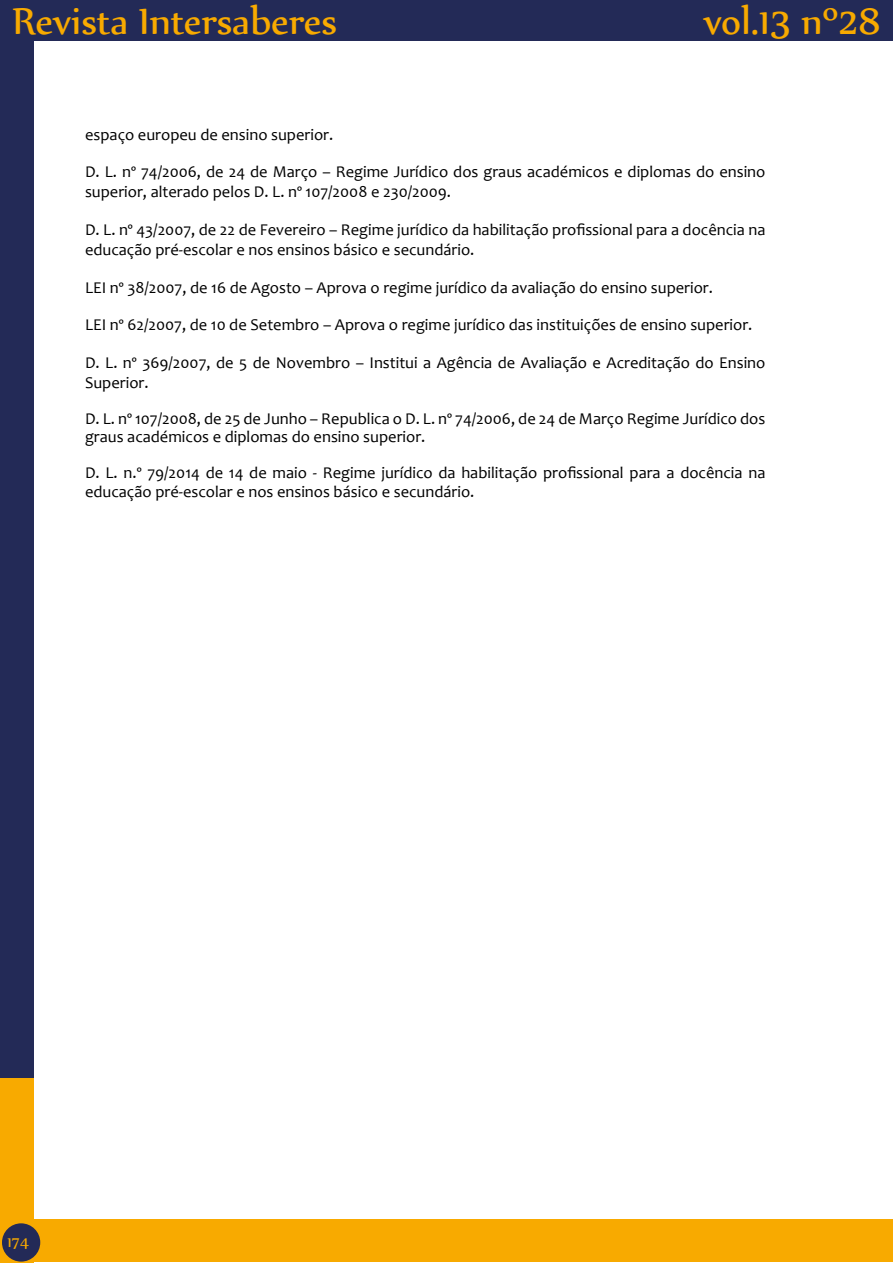
<style>
.page{position:relative;width:893px;height:1263px;background:#fff}
.page>*{position:absolute;margin:0;border:0;box-sizing:border-box;transform-origin:0 0}
.t1{font:45px "Nyala";color:#f8aa00}
.t2{font:18px "Nyala";color:#f8aa00}
.t3{font:16.5px/19.8px "Candara";color:#000}
</style>
<div class="page">
<div style="left:0;top:0;width:33px;height:1081px;background:#232a57"></div>
<div style="left:0;top:0;width:893px;height:41px;background:#232a57"></div>
<div style="left:0;top:1078px;width:33px;height:185px;background:#f8aa00"></div>
<div style="left:21px;top:1219px;width:872px;height:43px;background:#f8aa00"></div>
<div style="left:2px;top:1223px;width:38px;height:38px;background:#232a57;border-radius:50%"></div>
<h1 class="t1" style="left:13px;top:-6px;width:326px">Revista Intersaberes</h1>
<h1 class="t1" style="left:704px;top:-6px;width:178px">vol.13 nº28</h1>
<p class="t3" style="left:85px;top:124px;width:250px">espaço europeu de ensino superior.</p>
<p class="t3" style="left:85px;top:162px;width:682px">D. L. nº 74/2006, de 24 de Março – Regime Jurídico dos graus académicos e diplomas do ensino superior, alterado pelos D. L. nº 107/2008 e 230/2009.</p>
<p class="t3" style="left:85px;top:220px;width:682px">D. L. nº 43/2007, de 22 de Fevereiro – Regime jurídico da habilitação profissional para a docência na educação pré-escolar e nos ensinos básico e secundário.</p>
<p class="t3" style="left:85px;top:277px;width:629px">LEI nº 38/2007, de 16 de Agosto – Aprova o regime jurídico da avaliação do ensino superior.</p>
<p class="t3" style="left:85px;top:315px;width:669px">LEI nº 62/2007, de 10 de Setembro – Aprova o regime jurídico das instituições de ensino superior.</p>
<p class="t3" style="left:85px;top:353px;width:682px">D. L. nº 369/2007, de 5 de Novembro – Institui a Agência de Avaliação e Acreditação do Ensino<br>Superior.</p>
<p class="t3" style="left:85px;top:409px;width:682px;line-height:18.1px">D. L. nº 107/2008, de 25 de Junho – Republica o D. L. nº 74/2006, de 24 de Março Regime Jurídico dos graus académicos e diplomas do ensino superior.</p>
<p class="t3" style="left:85px;top:464px;width:682px;line-height:18.1px">D. L. n.º 79/2014 de 14 de maio - Regime jurídico da habilitação profissional para a docência na educação pré-escolar e nos ensinos básico e secundário.</p>
<p class="t2" style="left:8px;top:1231px;width:23px">174</p>
</div>
